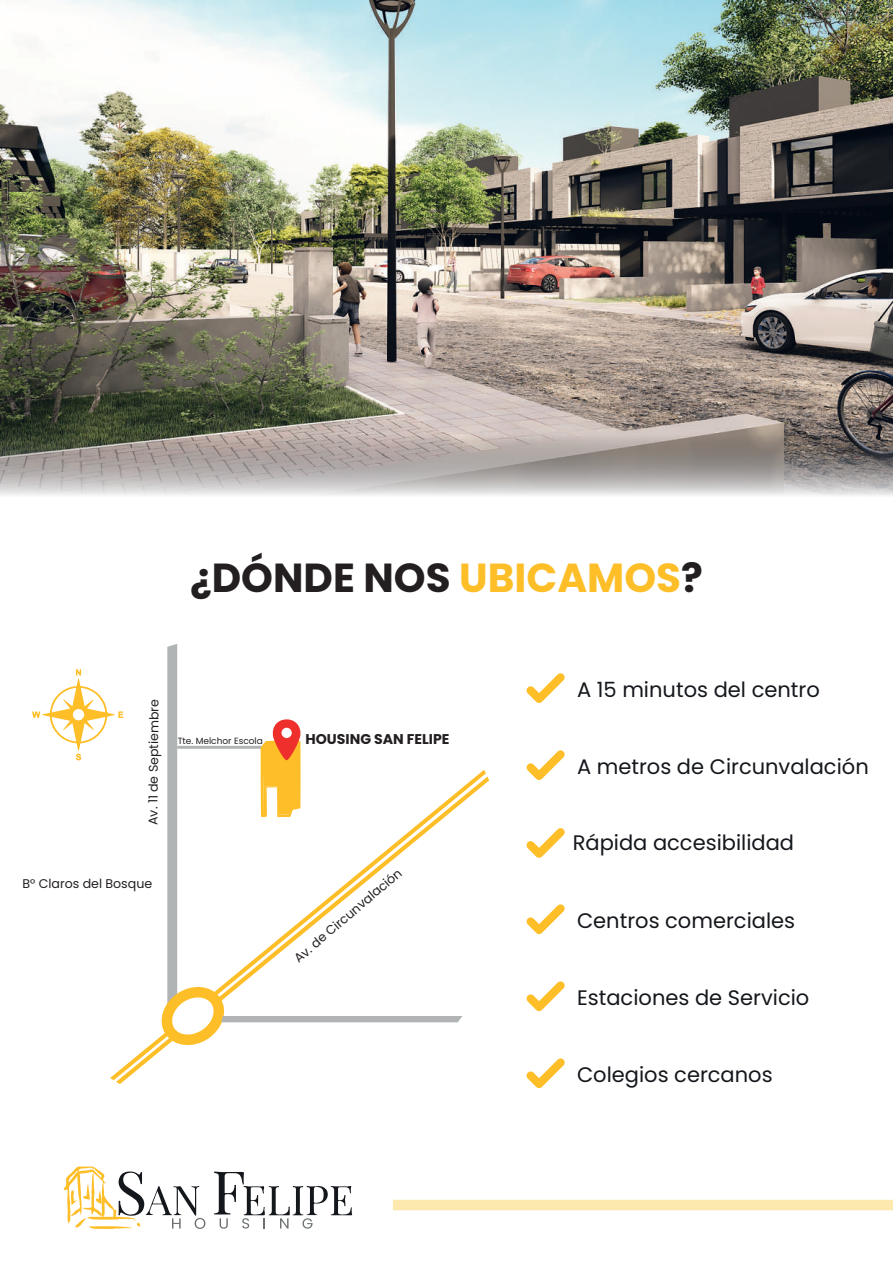
<style>
.page{position:relative;width:893px;height:1263px;background:#fff}
.page>*{position:absolute;margin:0;border:0;box-sizing:border-box;transform-origin:0 0}
.t1{font:700 40.5px "Poppins";color:#231f20}
.t2{font:21px "Poppins";color:#14171b}
.t3{font:700 14.1px "Poppins";color:#231f20}
.t4{font:12.6px "Poppins";color:#231f20}
.t5{font:9px "Poppins";color:#231f20}
.s1{color:#fdbe28}
</style>
<div class="page">
<img style="left:0;top:0;width:892px;height:435px">
<svg style="left:0;top:435px;width:893px;height:61px;background:#aca6a3"></svg>
<svg style="left:462px;top:776px;width:27px;height:27px"></svg>
<svg style="left:526px;top:673px;width:39px;height:30px"></svg>
<svg style="left:526px;top:828px;width:39px;height:30px"></svg>
<svg style="left:526px;top:981px;width:39px;height:30px"></svg>
<svg style="left:526px;top:1058px;width:39px;height:30px"></svg>
<svg style="left:526px;top:904px;width:39px;height:30px"></svg>
<svg style="left:526px;top:750px;width:39px;height:30px"></svg>
<svg style="left:214px;top:1171px;width:138px;height:58px"></svg>
<svg style="left:63px;top:1166px;width:142px;height:63px"></svg>
<div style="left:393px;top:1200px;width:500px;height:10px;background:#fde9ad"></div>
<svg style="left:32px;top:644px;width:430px;height:440px"></svg>
<h1 class="t1" style="left:190px;top:554px;width:514px">¿DÓNDE NOS <span class="s1">UBICAMOS</span>?</h1>
<p class="t4" style="left:145px;top:825px;width:127px;rotate:-89deg">Av. 11 de Septiembre</p>
<p class="t5" style="left:178px;top:735px;width:87px">Tte. Melchor Escola</p>
<p class="t3" style="left:305px;top:731px;width:146px">HOUSING SAN FELIPE</p>
<p class="t4" style="left:22px;top:876px;width:131px">B° Claros del Bosque</p>
<p class="t4" style="left:291px;top:954px;width:138px;rotate:-40deg">Av. de Circunvalación</p>
<p class="t2" style="left:577px;top:677px;width:244px">A 15 minutos del centro</p>
<p class="t2" style="left:577px;top:754px;width:293px">A metros de Circunvalación</p>
<p class="t2" style="left:573px;top:830px;width:223px">Rápida accesibilidad</p>
<p class="t2" style="left:577px;top:908px;width:220px">Centros comerciales</p>
<p class="t2" style="left:577px;top:985px;width:234px">Estaciones de Servicio</p>
<p class="t2" style="left:577px;top:1062px;width:197px">Colegios cercanos</p>
</div>
